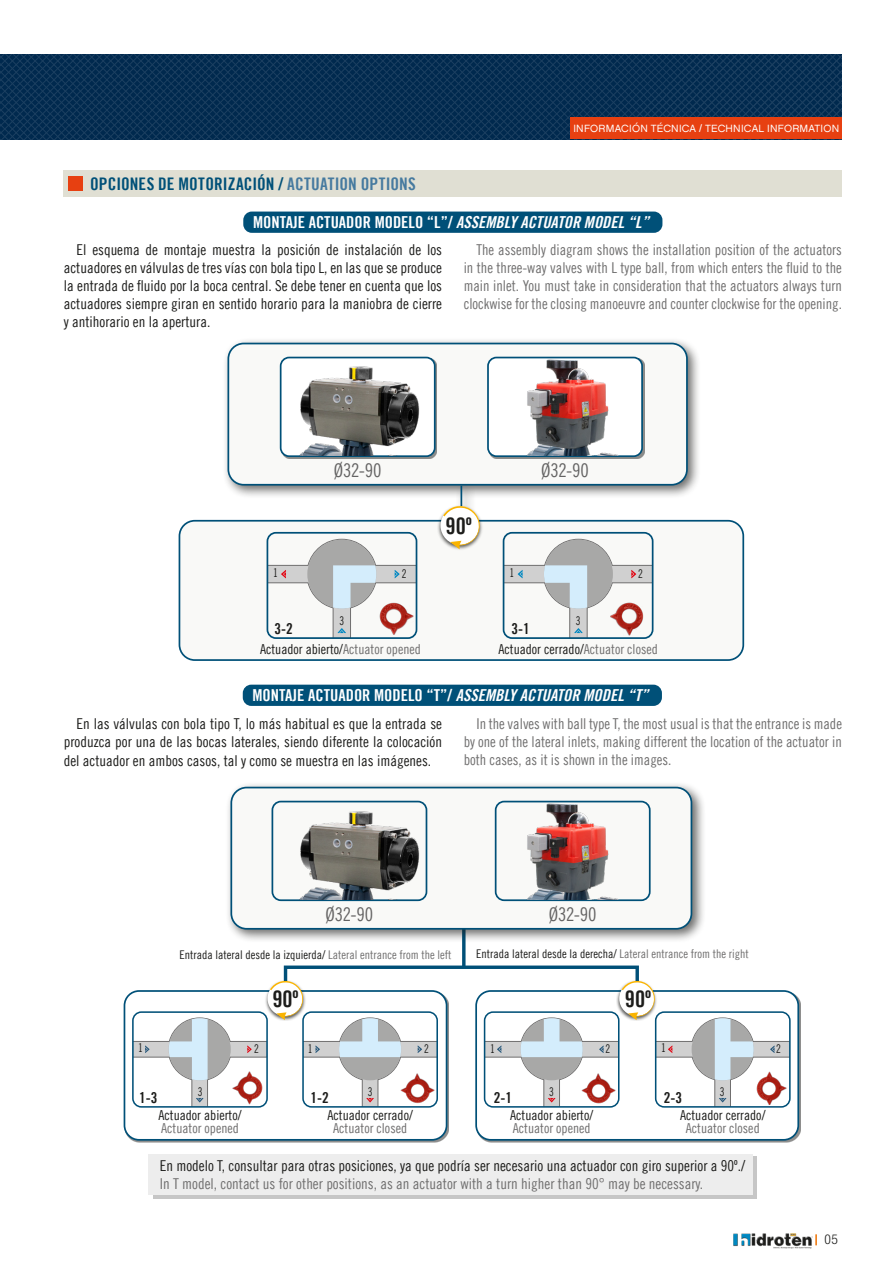
<style>
.page{position:relative;width:893px;height:1263px;background:#fff}
.page>*{position:absolute;margin:0;border:0;box-sizing:border-box;transform-origin:0 0}
.t1{font:22.8px "Trade Gothic LT Bold Cond Twenty";color:#1d1d1b}
.t2{font:18.9px "Trade Gothic LT Cond Eighteen";letter-spacing:-.005em;color:#646363}
.t3{font:17.4px "Trade Gothic LT Bold Cond Twenty";letter-spacing:.005em;color:#005078}
.t4{font:16.5px "Trade Gothic LT Bold Cond Twenty";color:#fff}
.t5{font:15px/18px "Trade Gothic LT Cond Eighteen";color:#1d1d1b;text-align:right}
.t6{font:15px/18px "Trade Gothic LT Cond Eighteen";color:#706f6f;text-align:justify}
.t7{font:15px "Trade Gothic LT Bold Cond Twenty";color:#1d1d1b}
.t8{font:13.8px "Trade Gothic LT Cond Eighteen";color:#1d1d1b}
.t9{font:13.8px "Trade Gothic LT Cond Eighteen";color:#706f6f}
.t10{font:300 condensed 13.5px "Helvetica Neue LT Std";color:#1d1d1b}
.t11{font:12px "Trade Gothic LT Cond Eighteen";color:#1d1d1b}
.t12{font:12px "Trade Gothic LT Cond Eighteen";color:#1d1d1b;scale:.9 1}
.t13{font:10.5px "Chalet London Nineteen Eighty";letter-spacing:.02em;color:#fff}
.s1{color:#467a9f}
.s2{font-family:"Trade Gothic LT Bold Cond Twenty Obl"}
.s3{color:#706f6f}
</style>
<div class="page">
<img style="left:733px;top:1233px;width:80px;height:16px">
<svg style="left:815px;top:1234px;width:2px;height:11px"></svg>
<svg style="left:0;top:54px;width:842px;height:85px;background:#0a3053"></svg>
<div style="left:571px;top:118px;width:271px;height:21px;background:#e74011"></div>
<div style="left:243px;top:212px;width:419px;height:21px;background:#005078;border-radius:9px"></div>
<div style="left:243px;top:685px;width:419px;height:21px;background:#005078;border-radius:9px"></div>
<div style="left:64px;top:170px;width:778px;height:26px;background:#e0dfd3"></div>
<div style="left:68px;top:176px;width:15px;height:15px;background:#e74011"></div>
<div style="left:222px;top:338px;width:480px;height:161px;background:#1d1d1b;opacity:.65"></div>
<div style="left:228px;top:343px;width:459px;height:142px;background:#f9f9f7;border-radius:15px"></div>
<div style="left:227px;top:343px;width:461px;height:143px;border:2px solid #005078;border-radius:15px"></div>
<div style="left:281px;top:358px;width:156px;height:101px;background:#1d1d1b;opacity:.5"></div>
<div style="left:281px;top:357px;width:154px;height:99px;background:#fff;border-radius:9px"></div>
<div style="left:280px;top:357px;width:156px;height:100px;border:2px solid #005078;border-radius:9px"></div>
<div style="left:489px;top:358px;width:156px;height:101px;background:#1d1d1b;opacity:.5"></div>
<div style="left:488px;top:357px;width:154px;height:99px;background:#fff;border-radius:9px"></div>
<div style="left:487px;top:357px;width:156px;height:100px;border:2px solid #005078;border-radius:9px"></div>
<div style="left:455px;top:481px;width:21px;height:119px;background:#1d1d1b;opacity:.65"></div>
<hr style="left:460px;top:486px;width:2px;height:101px;background:#005078">
<div style="left:179px;top:521px;width:564px;height:139px;background:#f9f9f7;border-radius:15px"></div>
<div style="left:179px;top:520px;width:565px;height:141px;border:2px solid #005078;border-radius:15px"></div>
<svg style="left:504px;top:538px;width:149px;height:100px"></svg>
<div style="left:503px;top:532px;width:150px;height:107px;border:2px solid #005078;border-radius:9px"></div>
<img style="left:611px;top:602px;width:32px;height:33px">
<svg style="left:267px;top:539px;width:149px;height:99px"></svg>
<div style="left:267px;top:532px;width:150px;height:107px;border:2px solid #005078;border-radius:9px"></div>
<img style="left:379px;top:602px;width:34px;height:33px">
<img style="left:437px;top:514px;width:46px;height:36px">
<svg style="left:440px;top:506px;width:39px;height:39px"></svg>
<svg style="left:443px;top:505px;width:37px;height:44px"></svg>
<svg style="left:462px;top:943px;width:4px;height:22px"></svg>
<div style="left:124px;top:990px;width:323px;height:151px;border:2px solid #005078;border-radius:15px"></div>
<div style="left:475px;top:990px;width:324px;height:151px;border:2px solid #005078;border-radius:15px"></div>
<div style="left:284px;top:965px;width:355px;height:32px;border:3px solid #005078"></div>
<div style="left:225px;top:782px;width:481px;height:161px;background:#1d1d1b;opacity:.65"></div>
<div style="left:231px;top:787px;width:460px;height:142px;background:#f9f9f7;border-radius:15px"></div>
<div style="left:230px;top:787px;width:462px;height:143px;border:2px solid #005078;border-radius:15px"></div>
<div style="left:272px;top:801px;width:155px;height:100px;border:2px solid #005078;border-radius:9px"></div>
<div style="left:495px;top:801px;width:156px;height:100px;border:2px solid #005078;border-radius:9px"></div>
<div style="left:153px;top:1156px;width:603px;height:43px;background:#c6c6c6"></div>
<div style="left:149px;top:1154px;width:604px;height:41px;background:#ededed"></div>
<svg style="left:133px;top:980px;width:304px;height:127px"></svg>
<div style="left:302px;top:1011px;width:136px;height:97px;border:2px solid #005078;border-radius:9px"></div>
<img style="left:399px;top:1072px;width:36px;height:36px">
<svg style="left:485px;top:980px;width:305px;height:127px"></svg>
<div style="left:655px;top:1011px;width:136px;height:97px;border:2px solid #005078;border-radius:9px"></div>
<img style="left:756px;top:1071px;width:31px;height:34px">
<img style="left:287px;top:364px;width:149px;height:91px">
<img style="left:287px;top:808px;width:141px;height:91px">
<img style="left:520px;top:359px;width:100px;height:96px">
<img style="left:520px;top:803px;width:100px;height:96px">
<p class="t13" style="left:573px;top:122px;width:267px">INFORMACIÓN TÉCNICA / TECHNICAL INFORMATION</p>
<p class="t3" style="left:90px;top:173px;width:327px">OPCIONES DE MOTORIZACIÓN / <span class="s1">ACTUATION OPTIONS</span></p>
<p class="t4" style="left:253px;top:212px;width:397px">MONTAJE ACTUADOR MODELO “L”/ <span class="s2">ASSEMBLY ACTUATOR MODEL “L”</span></p>
<p class="t5" style="left:64px;top:241px;width:380px;text-align:justify;text-indent:13px">El esquema de montaje muestra la posición de instalación de los actuadores en válvulas de tres vías con bola tipo L, en las que se produce la entrada de fluido por la boca central. Se debe tener en cuenta que los actuadores siempre giran en sentido horario para la maniobra de cierre y antihorario en la apertura.</p>
<p class="t6" style="left:464px;top:241px;width:380px;text-indent:13px">The assembly diagram shows the installation position of the actuators in the three-way valves with L type ball, from which enters the fluid to the main inlet. You must take in consideration that the actuators always turn clockwise for the closing manoeuvre and counter clockwise for the opening.</p>
<p class="t2" style="left:334px;top:459px;width:49px">Ø32-90</p>
<p class="t2" style="left:541px;top:459px;width:49px">Ø32-90</p>
<h1 class="t1" style="left:446px;top:512px;width:28px">90º</h1>
<p class="t12" style="left:273px;top:566px;width:7px">1</p>
<p class="t12" style="left:402px;top:566px;width:7px">2</p>
<p class="t12" style="left:509px;top:566px;width:7px">1</p>
<p class="t12" style="left:638px;top:566px;width:7px">2</p>
<p class="t12" style="left:340px;top:613px;width:7px">3</p>
<p class="t12" style="left:576px;top:613px;width:7px">3</p>
<p class="t8" style="left:260px;top:640px;width:162px">Actuador abierto/<span class="s3">Actuator opened</span></p>
<p class="t8" style="left:498px;top:640px;width:161px">Actuador cerrado/<span class="s3">Actuator closed</span></p>
<p class="t7" style="left:275px;top:620px;width:20px">3-2</p>
<p class="t7" style="left:511px;top:620px;width:20px">3-1</p>
<p class="t4" style="left:253px;top:685px;width:397px">MONTAJE ACTUADOR MODELO “T”/ <span class="s2">ASSEMBLY ACTUATOR MODEL “T”</span></p>
<p class="t5" style="left:64px;top:714px;width:380px">En las válvulas con bola tipo T, lo más habitual es que la entrada se produzca por una de las bocas laterales, siendo diferente la colocación</p>
<p class="t5" style="left:64px;top:752px;width:369px">del actuador en ambos casos, tal y como se muestra en las imágenes.</p>
<p class="t6" style="left:464px;top:714px;width:380px;text-indent:13px">In the valves with ball type T, the most usual is that the entrance is made by one of the lateral inlets, making different the location of the actuator in both cases, as it is shown in the images.</p>
<p class="t2" style="left:326px;top:903px;width:49px">Ø32-90</p>
<p class="t2" style="left:549px;top:903px;width:49px">Ø32-90</p>
<p class="t11" style="left:180px;top:947px;width:273px">Entrada lateral desde la izquierda/ <span class="s3">Lateral entrance from the left</span></p>
<p class="t11" style="left:476px;top:947px;width:274px">Entrada lateral desde la derecha/ <span class="s3">Lateral entrance from the right</span></p>
<p class="t12" style="left:138px;top:1040px;width:7px">1</p>
<p class="t12" style="left:254px;top:1041px;width:7px">2</p>
<p class="t12" style="left:198px;top:1084px;width:7px">3</p>
<p class="t8" style="left:158px;top:1106px;width:85px">Actuador abierto/</p>
<p class="t9" style="left:161px;top:1120px;width:79px">Actuator opened</p>
<p class="t7" style="left:139px;top:1088px;width:20px">1-3</p>
<h1 class="t1" style="left:272px;top:984px;width:28px">90º</h1>
<h1 class="t1" style="left:625px;top:984px;width:28px">90º</h1>
<p class="t12" style="left:308px;top:1041px;width:7px">1</p>
<p class="t12" style="left:424px;top:1041px;width:7px">2</p>
<p class="t12" style="left:368px;top:1084px;width:7px">3</p>
<p class="t8" style="left:327px;top:1106px;width:87px">Actuador cerrado/</p>
<p class="t9" style="left:333px;top:1120px;width:75px">Actuator closed</p>
<p class="t7" style="left:311px;top:1088px;width:20px">1-2</p>
<p class="t12" style="left:490px;top:1041px;width:7px">1</p>
<p class="t12" style="left:605px;top:1041px;width:7px">2</p>
<p class="t12" style="left:549px;top:1084px;width:7px">3</p>
<p class="t8" style="left:510px;top:1106px;width:85px">Actuador abierto/</p>
<p class="t9" style="left:513px;top:1120px;width:79px">Actuator opened</p>
<p class="t7" style="left:494px;top:1088px;width:20px">2-1</p>
<p class="t12" style="left:661px;top:1040px;width:7px">1</p>
<p class="t12" style="left:776px;top:1041px;width:7px">2</p>
<p class="t12" style="left:720px;top:1084px;width:7px">3</p>
<p class="t8" style="left:680px;top:1106px;width:87px">Actuador cerrado/</p>
<p class="t9" style="left:686px;top:1120px;width:75px">Actuator closed</p>
<p class="t7" style="left:664px;top:1088px;width:20px">2-3</p>
<p class="t5" style="left:160px;top:1157px;width:587px">En modelo T, consultar para otras posiciones, ya que podría ser necesario una actuador con giro superior a 90º./</p>
<p class="t6" style="left:160px;top:1175px;width:545px">In T model, contact us for other positions, as an actuator with a turn higher than 90° may be necessary.</p>
<p class="t10" style="left:825px;top:1232px;width:15px">05</p>
</div>
